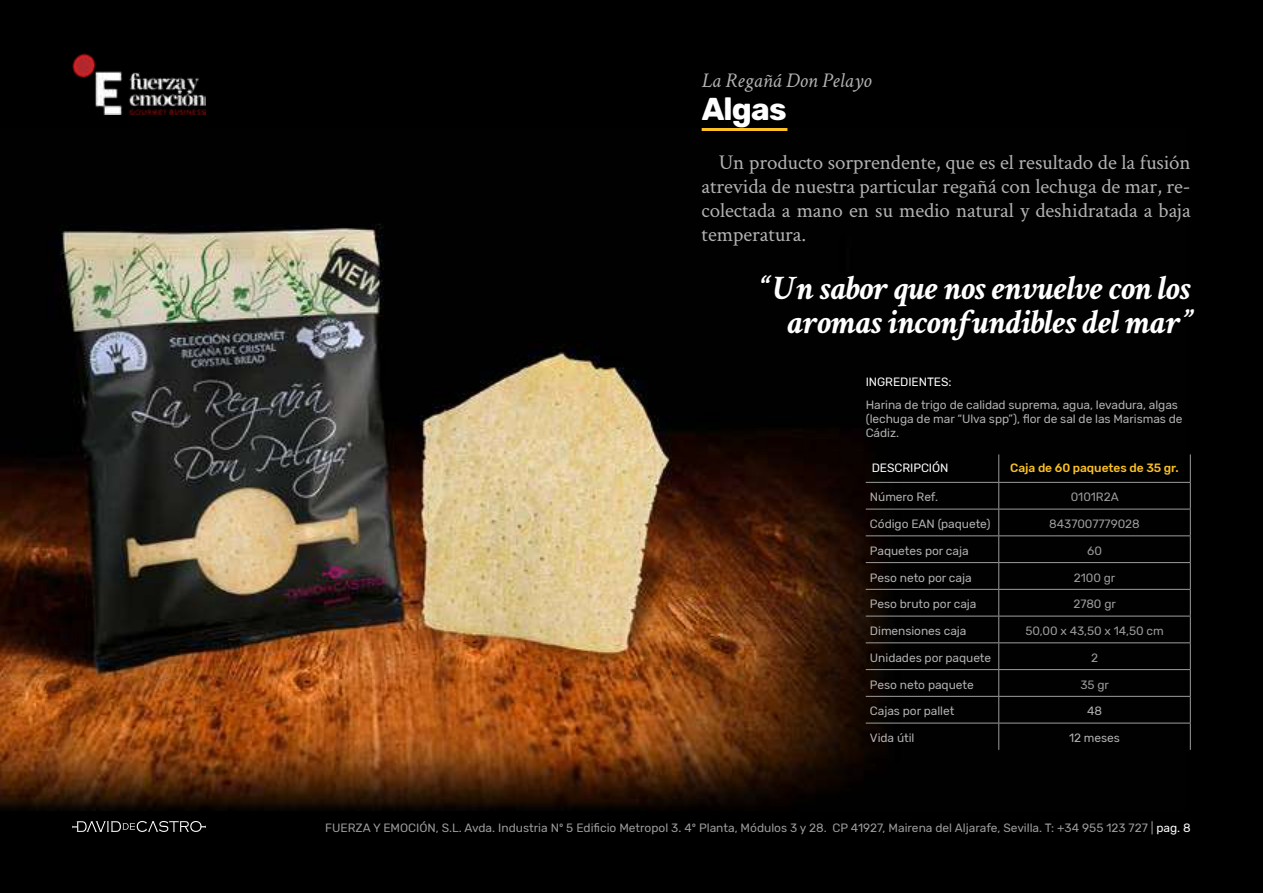
<style>
.page{position:relative;width:1263px;height:893px;background:#000}
.page>*{position:absolute;margin:0;border:0;box-sizing:border-box;transform-origin:0 0}
.t1{font:italic 700 34.5px/34.5px "Crimson Text";letter-spacing:-.005em;color:#fff;text-align:right}
.t2{font:700 31.5px "Rubik";letter-spacing:-.025em;color:#fff}
.t3{font:21px/24px "Crimson Text";letter-spacing:-.005em;color:#b3b2b2;text-align:justify}
.t4{font:italic 21px "Crimson Text";letter-spacing:-.005em;color:#b3b2b2}
.t5{font:12px/14.4px "Rubik";letter-spacing:-.005em;color:#b3b2b2}
.t6{font:12px "Rubik";color:#9d9d9c}
.t7{font:12px "Rubik";letter-spacing:-.005em;color:#fff}
.t8{font:500 12px "Rubik";letter-spacing:-.005em;color:#fcc124}
.s1{color:#fff}
</style>
<div class="page">
<img style="left:72px;top:54px;width:134px;height:61px">
<svg style="left:72px;top:821px;width:134px;height:11px"></svg>
<img style="left:0;top:128px;width:1184px;height:683px">
<hr style="left:702px;top:128px;width:85px;height:3px;background:#fcc124">
<hr style="left:866px;top:482px;width:133px;height:1px;background:#9d9d9c">
<hr style="left:999px;top:482px;width:192px;height:1px;background:#9d9d9c">
<hr style="left:866px;top:509px;width:133px;height:1px;background:#9d9d9c">
<hr style="left:999px;top:509px;width:192px;height:1px;background:#9d9d9c">
<hr style="left:866px;top:535px;width:133px;height:1px;background:#9d9d9c">
<hr style="left:999px;top:535px;width:192px;height:1px;background:#9d9d9c">
<hr style="left:866px;top:562px;width:133px;height:1px;background:#9d9d9c">
<hr style="left:999px;top:562px;width:192px;height:1px;background:#9d9d9c">
<hr style="left:866px;top:589px;width:133px;height:1px;background:#9d9d9c">
<hr style="left:999px;top:589px;width:192px;height:1px;background:#9d9d9c">
<hr style="left:866px;top:616px;width:133px;height:1px;background:#9d9d9c">
<hr style="left:999px;top:616px;width:192px;height:1px;background:#9d9d9c">
<hr style="left:866px;top:642px;width:133px;height:1px;background:#9d9d9c">
<hr style="left:999px;top:642px;width:192px;height:1px;background:#9d9d9c">
<hr style="left:866px;top:669px;width:133px;height:1px;background:#9d9d9c">
<hr style="left:866px;top:696px;width:133px;height:1px;background:#9d9d9c">
<hr style="left:866px;top:723px;width:133px;height:1px;background:#9d9d9c">
<svg style="left:1190px;top:454px;width:1px;height:296px"></svg>
<hr style="left:999px;top:669px;width:192px;height:1px;background:#9d9d9c">
<hr style="left:999px;top:696px;width:192px;height:1px;background:#9d9d9c">
<hr style="left:999px;top:723px;width:192px;height:1px;background:#9d9d9c">
<svg style="left:998px;top:454px;width:1px;height:296px"></svg>
<h3 class="t4" style="left:702px;top:68px;width:171px">La Regañá Don Pelayo</h3>
<h2 class="t2" style="left:702px;top:90px;width:86px">Algas</h2>
<h3 class="t3" style="left:702px;top:150px;width:490px;text-indent:17px">Un producto sorprendente, que es el resultado de la fusión atrevida de nuestra particular regañá con lechuga de mar, re&shy;colectada a mano en su medio natural y deshidratada a baja temperatura.</h3>
<h1 class="t1" style="left:757px;top:270px;width:435px">“ Un sabor que nos envuelve con los aromas inconfundibles del mar”</h1>
<p class="t7" style="left:866px;top:375px;width:87px">INGREDIENTES:</p>
<p class="t5" style="left:866px;top:397px;width:318px">Harina de trigo de calidad suprema, agua, levadura, algas (lechuga de mar “Ulva spp”), flor de sal de las Marismas de<br>Cádiz.</p>
<p class="t7" style="left:872px;top:461px;width:78px">DESCRIPCIÓN</p>
<p class="t8" style="left:1010px;top:461px;width:170px">Caja de 60 paquetes de 35 gr.</p>
<p class="t5" style="left:870px;top:490px;width:70px">Número Ref.</p>
<p class="t6" style="left:1071px;top:490px;width:49px">0101R2A</p>
<p class="t5" style="left:870px;top:517px;width:122px">Código EAN (paquete)</p>
<p class="t6" style="left:1049px;top:517px;width:92px">8437007779028</p>
<p class="t5" style="left:870px;top:544px;width:100px">Paquetes por caja</p>
<p class="t6" style="left:1087px;top:544px;width:16px">60</p>
<p class="t5" style="left:870px;top:570px;width:103px">Peso neto por caja</p>
<p class="t6" style="left:1074px;top:571px;width:43px">2100 gr</p>
<p class="t5" style="left:870px;top:597px;width:108px">Peso bruto por caja</p>
<p class="t6" style="left:1073px;top:597px;width:44px">2780 gr</p>
<p class="t5" style="left:870px;top:624px;width:98px">Dimensiones caja</p>
<p class="t6" style="left:1025px;top:624px;width:140px">50,00 x 43,50 x 14,50 cm</p>
<p class="t5" style="left:870px;top:651px;width:123px">Unidades por paquete</p>
<p class="t6" style="left:1091px;top:651px;width:9px">2</p>
<p class="t5" style="left:870px;top:677px;width:105px">Peso neto paquete</p>
<p class="t6" style="left:1080px;top:678px;width:30px">35 gr</p>
<p class="t5" style="left:870px;top:704px;width:86px">Cajas por pallet</p>
<p class="t5" style="left:1087px;top:704px;width:16px">48</p>
<p class="t5" style="left:870px;top:731px;width:46px">Vida útil</p>
<p class="t5" style="left:1069px;top:731px;width:52px">12 meses</p>
<p class="t6" style="left:325px;top:821px;width:867px">FUERZA Y EMOCIÓN, S.L. Avda. Industria Nº 5 Edificio Metropol 3. 4º Planta, Módulos 3 y 28. CP 41927, Mairena del Aljarafe, Sevilla. T: +34 955 123 727 | <span class="s1">pag. 8</span></p>
</div>
